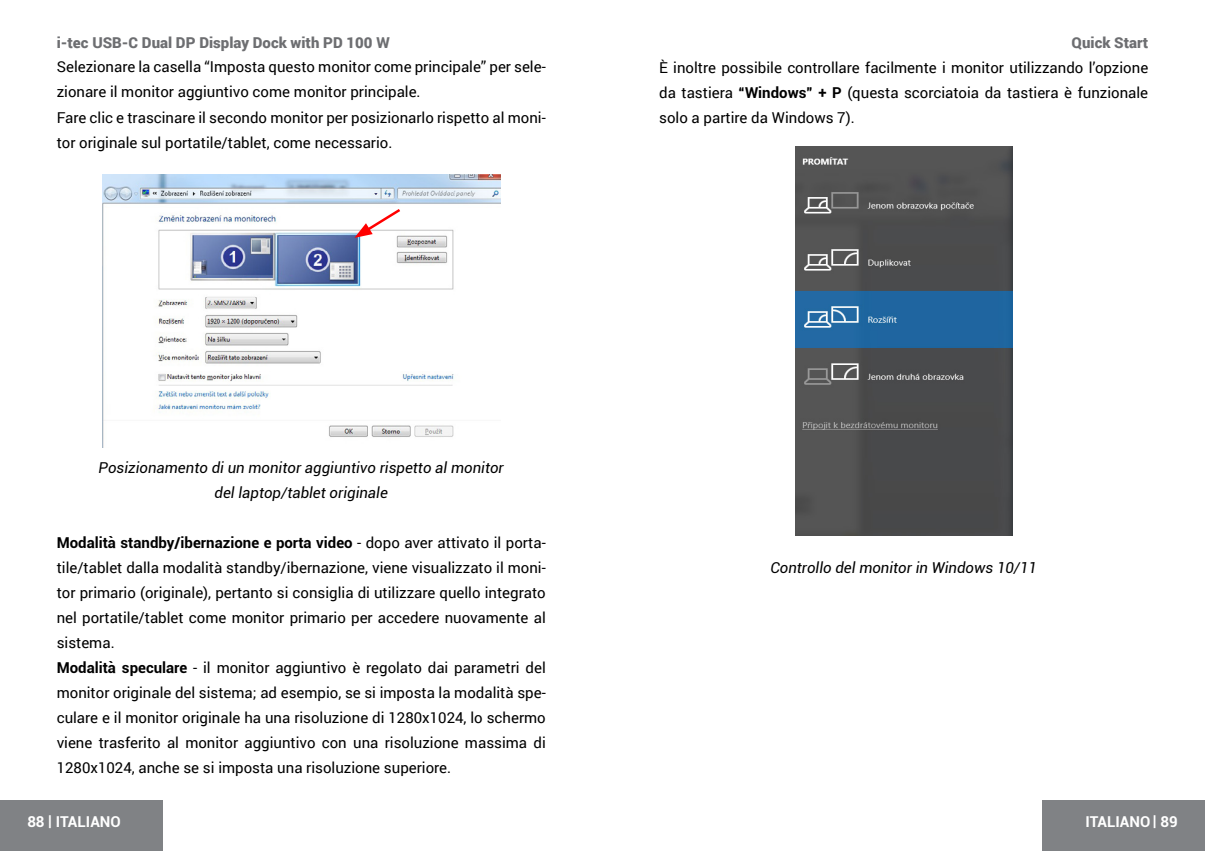
<style>
.page{position:relative;width:1205px;height:851px;background:#fff}
.page>*{position:absolute;margin:0;border:0;box-sizing:border-box;transform-origin:0 0}
.t1{font:15px/25px "Roboto";color:#000}
.t2{font:italic 15px/25px "Roboto";color:#000;text-align:center}
.t3{font:900 15px "Roboto";color:#6d6e71}
.t4{font:700 15px "Roboto";color:#fff}
.s1{font-weight:700}
</style>
<div class="page">
<div style="left:0;top:799px;width:163px;height:51px;background:#808285"></div>
<div style="left:1042px;top:799px;width:163px;height:51px;background:#808285"></div>
<img style="left:795px;top:146px;width:217px;height:389px">
<img style="left:102px;top:174px;width:398px;height:273px">
<svg style="left:354px;top:206px;width:49px;height:32px"></svg>
<p class="t3" style="left:57px;top:32px;width:334px">i-tec USB-C Dual DP Display Dock with PD 100 W</p>
<p class="t3" style="left:1071px;top:32px;width:78px">Quick Start</p>
<p class="t1" style="left:57px;top:54px;width:490px">Selezionare la casella “Imposta questo monitor come principale” per sele&shy;zionare il monitor aggiuntivo come monitor principale.<br>Fare clic e trascinare il secondo monitor per posizionarlo rispetto al moni&shy;tor originale sul portatile/tablet, come necessario.</p>
<p class="t1" style="left:659px;top:54px;width:490px;text-align:justify">È inoltre possibile controllare facilmente i monitor utilizzando l’opzione da tastiera <span class="s1">“Windows” + P</span> (questa scorciatoia da tastiera è funzionale solo a partire da Windows 7).</p>
<p class="t2" style="left:99px;top:454px;width:407px">Posizionamento di un monitor aggiuntivo rispetto al monitor del laptop/tablet originale</p>
<p class="t1" style="left:57px;top:529px;width:490px"><span class="s1">Modalità standby/ibernazione e porta video</span> - dopo aver attivato il porta&shy;tile/tablet dalla modalità standby/ibernazione, viene visualizzato il moni&shy;tor primario (originale), pertanto si consiglia di utilizzare quello integrato nel portatile/tablet come monitor primario per accedere nuovamente al sistema.<br><span class="s1">Modalità speculare</span> - il monitor aggiuntivo è regolato dai parametri del monitor originale del sistema; ad esempio, se si imposta la modalità spe&shy;culare e il monitor originale ha una risoluzione di 1280x1024, lo schermo viene trasferito al monitor aggiuntivo con una risoluzione massima di 1280x1024, anche se si imposta una risoluzione superiore.</p>
<p class="t4" style="left:27px;top:810px;width:95px">88 | ITALIANO</p>
<p class="t2" style="left:770px;top:554px;width:268px">Controllo del monitor in Windows 10/11</p>
<p class="t4" style="left:1085px;top:810px;width:94px">ITALIANO | 89</p>
</div>
